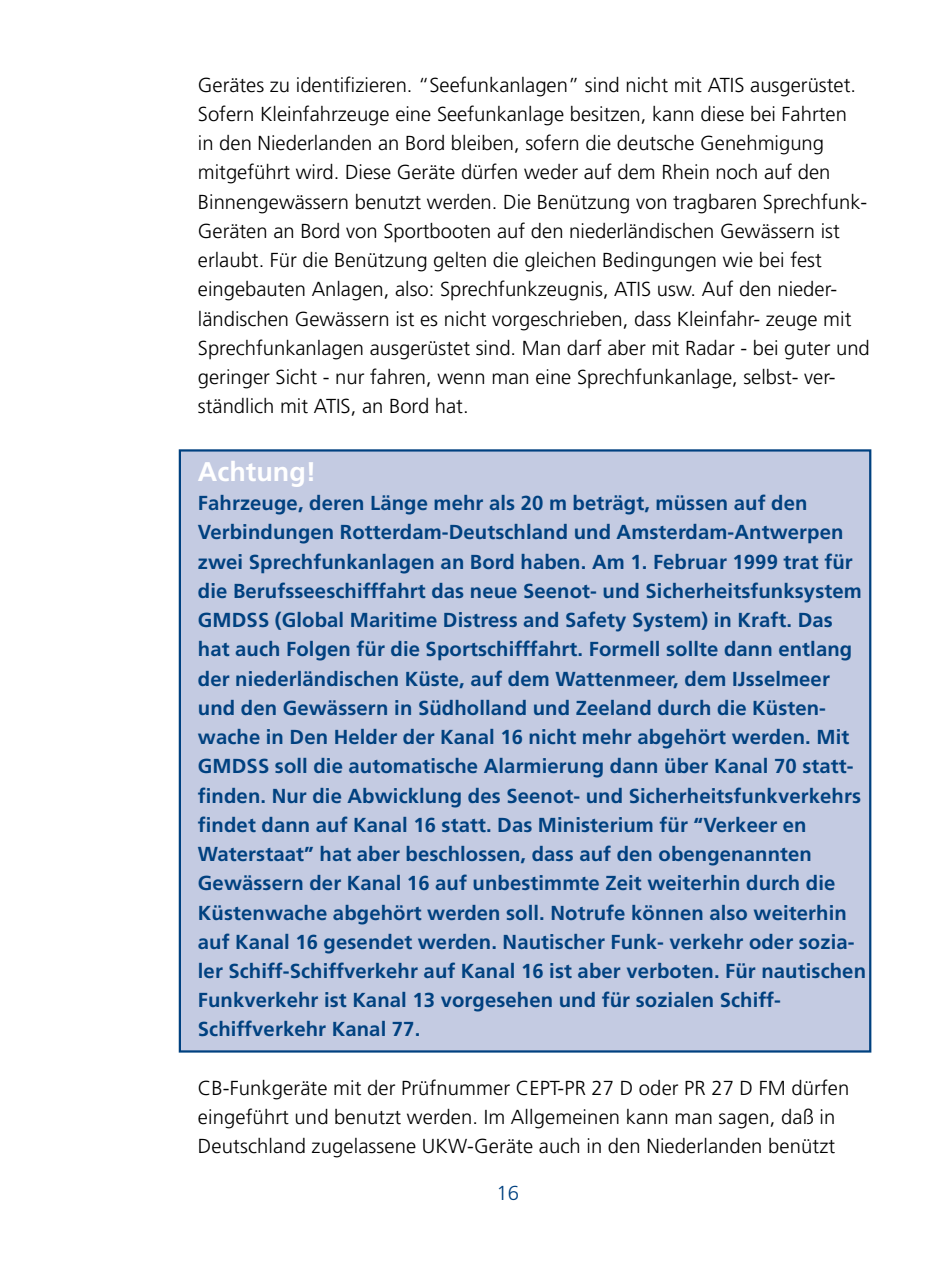
<style>
.page{position:relative;width:948px;height:1263px;background:#fff}
.page>*{position:absolute;margin:0;border:0;box-sizing:border-box;transform-origin:0 0}
.t1{font:700 27px "Frutiger LT Std";color:#fff}
.t2{font:700 20.25px/29.2px "Frutiger LT Std";letter-spacing:.005em;color:#004180}
.t3{font:300 20.25px/29.2px "Frutiger LT Std";color:#000}
.t4{font:300 20.25px "Frutiger LT Std";color:#004180}
</style>
<div class="page">
<div style="left:179px;top:449px;width:692px;height:603px;background:#c4cbe2;border:2px solid #004180"></div>
<p class="t3" style="left:198px;top:70px;width:673px">Gerätes zu identifizieren. “Seefunkanlagen” sind nicht mit ATIS ausgerüstet.<br>Sofern Kleinfahrzeuge eine Seefunkanlage besitzen, kann diese bei Fahrten<br>in den Niederlanden an Bord bleiben, sofern die deutsche Genehmigung mitgeführt wird. Diese Geräte dürfen weder auf dem Rhein noch auf den Binnengewässern benutzt werden. Die Benützung von tragbaren Sprechfunk-Geräten an Bord von Sportbooten auf den niederländischen Gewässern ist erlaubt. Für die Benützung gelten die gleichen Bedingungen wie bei fest eingebauten Anlagen, also: Sprechfunkzeugnis, ATIS usw. Auf den nieder&shy;ländischen Gewässern ist es nicht vorgeschrieben, dass Kleinfahr- zeuge mit Sprechfunkanlagen ausgerüstet sind. Man darf aber mit Radar - bei guter und geringer Sicht - nur fahren, wenn man eine Sprechfunkanlage, selbst- ver&shy;ständlich mit ATIS, an Bord hat.</p>
<p class="t1" style="left:198px;top:456px;width:120px">Achtung!</p>
<p class="t2" style="left:198px;top:488px;width:669px">Fahrzeuge, deren Länge mehr als 20 m beträgt, müssen auf den Verbindungen Rotterdam-Deutschland und Amsterdam-Antwerpen zwei Sprechfunkanlagen an Bord haben. Am 1. Februar 1999 trat für die Berufsseeschifffahrt das neue Seenot- und Sicherheitsfunksystem GMDSS (Global Maritime Distress and Safety System) in Kraft. Das hat auch Folgen für die Sportschifffahrt. Formell sollte dann entlang der niederländischen Küste, auf dem Wattenmeer, dem IJsselmeer und den Gewässern in Südholland und Zeeland durch die Küsten&shy;wache in Den Helder der Kanal 16 nicht mehr abgehört werden. Mit GMDSS soll die automatische Alarmierung dann über Kanal 70 statt&shy;finden. Nur die Abwicklung des Seenot- und Sicherheitsfunkverkehrs findet dann auf Kanal 16 statt. Das Ministerium für “Verkeer en Waterstaat” hat aber beschlossen, dass auf den obengenannten Gewässern der Kanal 16 auf unbestimmte Zeit weiterhin durch die Küstenwache abgehört werden soll. Notrufe können also weiterhin auf Kanal 16 gesendet werden. Nautischer Funk- verkehr oder sozia&shy;ler Schiff-Schiffverkehr auf Kanal 16 ist aber verboten. Für nautischen Funkverkehr ist Kanal 13 vorgesehen und für sozialen Schiff-Schiffverkehr Kanal 77.</p>
<p class="t3" style="left:198px;top:1074px;width:652px">CB-Funkgeräte mit der Prüfnummer CEPT-PR 27 D oder PR 27 D FM dürfen eingeführt und benutzt werden. Im Allgemeinen kann man sagen, daß in<br>Deutschland zugelassene UKW-Geräte auch in den Niederlanden benützt</p>
<p class="t4" style="left:496px;top:1182px;width:24px">16</p>
</div>
